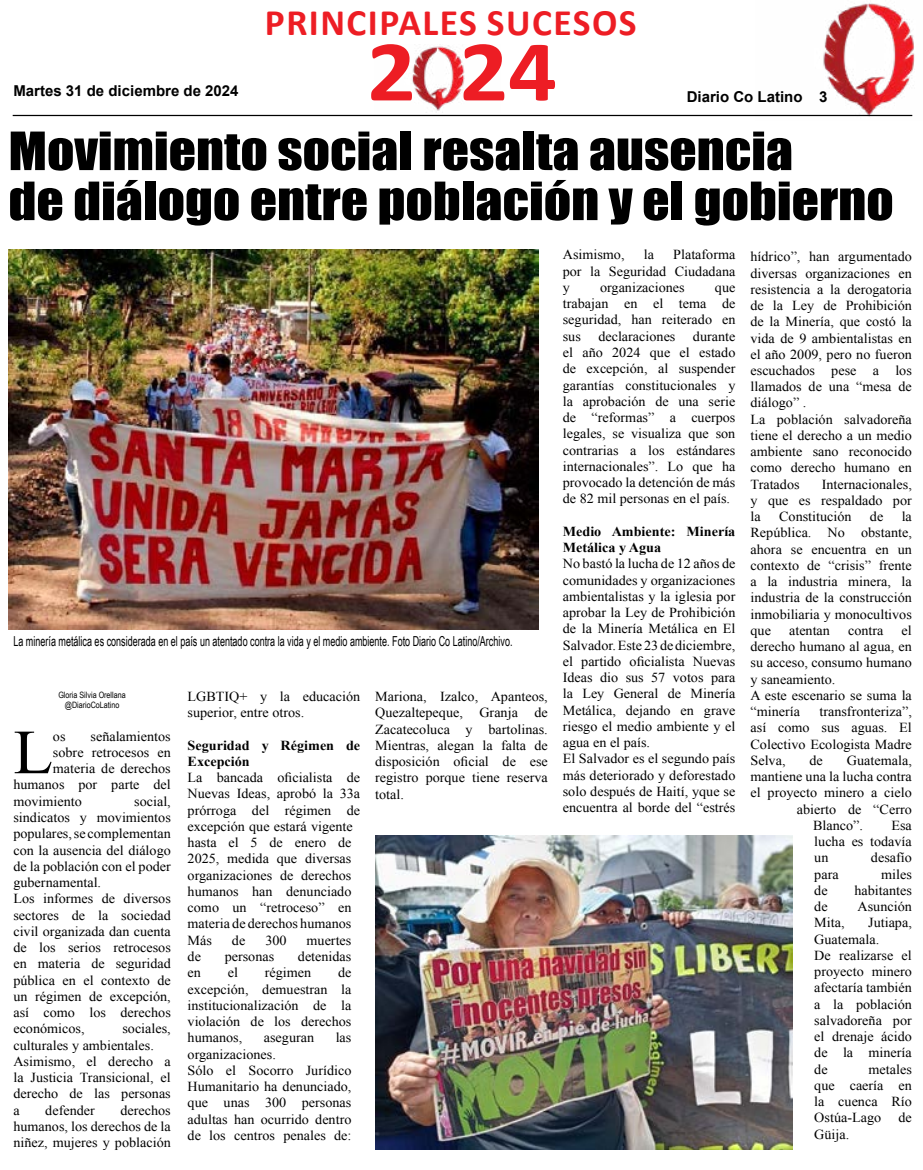
<style>
.page{position:relative;width:923px;height:1170px;background:#fff}
.page>*{position:absolute;margin:0;border:0;box-sizing:border-box;transform-origin:0 0}
.t1{font:700 87.5px "Calibri";color:#ed1d24;scale:1.1 1}
.t2{font:62.88px "Times New Roman";color:#000}
.t3{font:48.75px/50px "Impact";color:#000;scale:1.1 1}
.t4{font:700 37.5px "Calibri";letter-spacing:.04em;color:#ed1d24}
.t5{font:700 15px "Arial";color:#000}
.t6{font:13.75px/16.2px "Times New Roman";color:#000;text-align:justify}
.t7{font:13.75px "Arial Narrow";color:#000;scale:.8 1}
.t8{font:700 13.75px/16.2px "Times New Roman";color:#000}
.t9{font:8.75px/10.5px "Arial Narrow";color:#000;text-align:center}
</style>
<div class="page">
<img style="left:412px;top:45px;width:53px;height:66px">
<img style="left:755px;top:3px;width:160px;height:114px">
<hr style="left:13px;top:115px;width:899px;height:1px;background:#000">
<img style="left:9px;top:250px;width:529px;height:380px">
<img style="left:375px;top:835px;width:417px;height:315px">
<p class="t5" style="left:13px;top:81px;width:227px">Martes 31 de diciembre de 2024</p>
<h3 class="t4" style="left:265px;top:-4px;width:373px">PRINCIPALES SUCESOS</h3>
<h1 class="t1" style="left:367px;top:10px;width:174px">2 24</h1>
<p class="t5" style="left:686px;top:87px;width:142px">Diario Co Latino 3</p>
<h3 class="t3" style="left:9px;top:125px;width:806px">Movimiento social resalta ausencia<br>de diálogo entre población y el gobierno</h3>
<p class="t7" style="left:13px;top:631px;width:625px">La minería metálica es considerada en el país un atentado contra la vida y el medio ambiente. Foto Diario Co Latino/Archivo.</p>
<p class="t9" style="left:58px;top:689px;width:69px">Gloria Silvia Orellana @DiarioCoLatino</p>
<h2 class="t2" style="left:13px;top:710px;width:41px">L</h2>
<p class="t6" style="left:53px;top:728px;width:14px">os</p>
<p class="t6" style="left:90px;top:728px;width:82px">señalamientos</p>
<p class="t6" style="left:53px;top:744px;width:119px">sobre retrocesos en</p>
<p class="t6" style="left:53px;top:760px;width:119px">materia de derechos</p>
<p class="t6" style="left:13px;top:777px;width:159px">humanos por parte del</p>
<p class="t6" style="left:13px;top:793px;width:70px">movimiento</p>
<p class="t6" style="left:13px;top:793px;width:159px;text-align:left;text-indent:121px">social, sindicatos y movimientos populares, se complementan con la ausencia del diálogo de la población con el poder gubernamental.<br>Los informes de diversos sectores de la sociedad civil organizada dan cuenta de los serios retrocesos en materia de seguridad pública en el contexto de un régimen de excepción, así como los derechos económicos,</p>
<p class="t6" style="left:13px;top:1020px;width:159px;text-align:left;text-indent:109px">sociales, culturales y ambientales.<br>Asimismo, el derecho a la Justicia Transicional, el derecho de las personas a</p>
<p class="t6" style="left:13px;top:1102px;width:159px;text-indent:107px">derechos humanos, los derechos de la niñez, mujeres y población</p>
<p class="t6" style="left:45px;top:1102px;width:51px">defender</p>
<p class="t6" style="left:188px;top:688px;width:174px">LGBTIQ+ y la educación superior, entre otros.</p>
<p class="t8" style="left:188px;top:737px;width:174px">Seguridad y Régimen de<br>Excepción</p>
<p class="t6" style="left:188px;top:769px;width:174px;text-align:left">La bancada oficialista de<br>Nuevas Ideas, aprobó la 33a prórroga del régimen de excepción que estará vigente hasta el 5 de enero de<br>2025, medida que diversas organizaciones de derechos humanos han denunciado como un “retroceso” en materia de derechos humanos<br>Más</p>
<p class="t6" style="left:232px;top:932px;width:15px">de</p>
<p class="t6" style="left:265px;top:932px;width:23px">300</p>
<p class="t6" style="left:306px;top:932px;width:46px">muertes</p>
<p class="t6" style="left:188px;top:948px;width:15px">de</p>
<p class="t6" style="left:225px;top:948px;width:51px">personas</p>
<p class="t6" style="left:298px;top:948px;width:55px">detenidas</p>
<p class="t6" style="left:188px;top:964px;width:15px">en</p>
<p class="t6" style="left:228px;top:964px;width:12px">el</p>
<p class="t6" style="left:265px;top:964px;width:48px">régimen</p>
<p class="t6" style="left:188px;top:964px;width:165px;text-indent:150px">de excepción, demuestran la institucionalización de la violación de los derechos humanos,</p>
<p class="t6" style="left:264px;top:1029px;width:52px">aseguran</p>
<p class="t6" style="left:336px;top:1029px;width:17px">las</p>
<p class="t6" style="left:188px;top:1046px;width:165px;text-align:left">organizaciones.<br>Sólo el Socorro Jurídico<br>Humanitario ha denunciado, que unas 300 personas adultas han ocurrido dentro de los centros penales de:</p>
<p class="t6" style="left:375px;top:688px;width:174px">Mariona, Izalco, Apanteos, Quezaltepeque, Granja de Zacatecoluca y bartolinas.<br>Mientras, alegan la falta de disposición oficial de ese registro porque tiene reserva total.</p>
<p class="t6" style="left:563px;top:247px;width:174px;text-indent:110px">Plataforma por la Seguridad Ciudadana y</p>
<p class="t6" style="left:563px;top:247px;width:63px">Asimismo,</p>
<p class="t6" style="left:643px;top:247px;width:12px">la</p>
<p class="t6" style="left:600px;top:279px;width:86px">organizaciones</p>
<p class="t6" style="left:563px;top:279px;width:174px;text-indent:152px">que trabajan en el tema de seguridad, han reiterado en sus</p>
<p class="t6" style="left:563px;top:328px;width:174px;text-indent:130px">durante el año 2024 que el estado de excepción, al suspender garantías constitucionales y la aprobación de una serie de “reformas” a cuerpos legales, se visualiza que son contrarias a los estándares internacionales”. Lo que ha provocado la detención de más de 82 mil personas en el país.</p>
<p class="t8" style="left:563px;top:523px;width:174px">Medio Ambiente: Minería<br>Metálica y Agua</p>
<p class="t6" style="left:563px;top:555px;width:174px;text-align:left">No bastó la lucha de 12 años de comunidades y organizaciones ambientalistas y la iglesia por aprobar la Ley de Prohibición de la Minería Metálica en El<br>Salvador. Este 23 de diciembre, el partido oficialista Nuevas<br>Ideas dio sus 57 votos para la Ley General de Minería<br>Metálica, dejando en grave riesgo el medio ambiente y el agua en el país.<br>El Salvador es el segundo país más deteriorado y deforestado solo después de Haití, yque se encuentra al borde del “estrés</p>
<p class="t6" style="left:598px;top:328px;width:79px">declaraciones</p>
<p class="t6" style="left:750px;top:248px;width:163px;text-align:left">hídrico”, han argumentado diversas organizaciones en resistencia a la derogatoria de la Ley de Prohibición de la Minería, que costó la vida de 9 ambientalistas en el año 2009, pero no fueron escuchados pese a los llamados de una “mesa de diálogo” .<br>La población salvadoreña tiene el derecho a un medio ambiente sano reconocido como derecho humano en<br>Tratados</p>
<p class="t6" style="left:750px;top:476px;width:163px;text-indent:71px">Internacionales, y que es respaldado por la</p>
<p class="t6" style="left:750px;top:508px;width:163px;text-indent:151px">la República. No obstante, ahora se encuentra en un contexto de “crisis” frente a la industria minera, la industria de la construcción inmobiliaria y monocultivos que</p>
<p class="t6" style="left:779px;top:508px;width:74px">Constitución</p>
<p class="t6" style="left:869px;top:508px;width:15px">de</p>
<p class="t6" style="left:750px;top:622px;width:163px;text-align:left;text-indent:151px">el derecho humano al agua, en su acceso, consumo humano y saneamiento.<br>A este escenario se suma la “minería</p>
<p class="t6" style="left:789px;top:622px;width:42px">atentan</p>
<p class="t6" style="left:848px;top:622px;width:37px">contra</p>
<p class="t6" style="left:750px;top:703px;width:163px;text-indent:69px">transfronteriza”, así como sus aguas. El Colectivo Ecologista Madre Selva,</p>
<p class="t6" style="left:809px;top:752px;width:15px">de</p>
<p class="t6" style="left:847px;top:752px;width:66px">Guatemala,</p>
<p class="t6" style="left:750px;top:768px;width:163px">mantiene una la lucha contra</p>
<p class="t6" style="left:750px;top:784px;width:163px">el proyecto minero a cielo</p>
<p class="t6" style="left:796px;top:801px;width:117px">abierto de “Cerro</p>
<p class="t6" style="left:813px;top:817px;width:51px">Blanco”.</p>
<p class="t6" style="left:814px;top:817px;width:99px;text-indent:77px">Esa lucha es todavía un</p>
<p class="t6" style="left:870px;top:849px;width:42px">desafío</p>
<p class="t6" style="left:814px;top:866px;width:26px">para</p>
<p class="t6" style="left:881px;top:866px;width:32px">miles</p>
<p class="t6" style="left:814px;top:882px;width:15px">de</p>
<p class="t6" style="left:854px;top:882px;width:59px">habitantes</p>
<p class="t6" style="left:814px;top:898px;width:15px">de</p>
<p class="t6" style="left:857px;top:898px;width:56px">Asunción</p>
<p class="t6" style="left:814px;top:914px;width:32px">Mita,</p>
<p class="t6" style="left:814px;top:914px;width:99px;text-align:left;text-indent:54px">Jutiapa,<br>Guatemala.<br>De realizarse el proyecto minero afectaría también a la población salvadoreña por el drenaje ácido de la minería de</p>
<p class="t6" style="left:814px;top:1061px;width:99px;text-indent:54px">metales que caería en la cuenca Río Ostúa-Lago</p>
<p class="t6" style="left:898px;top:1109px;width:15px">de</p>
<p class="t6" style="left:814px;top:1126px;width:37px">Güija.</p>
</div>
